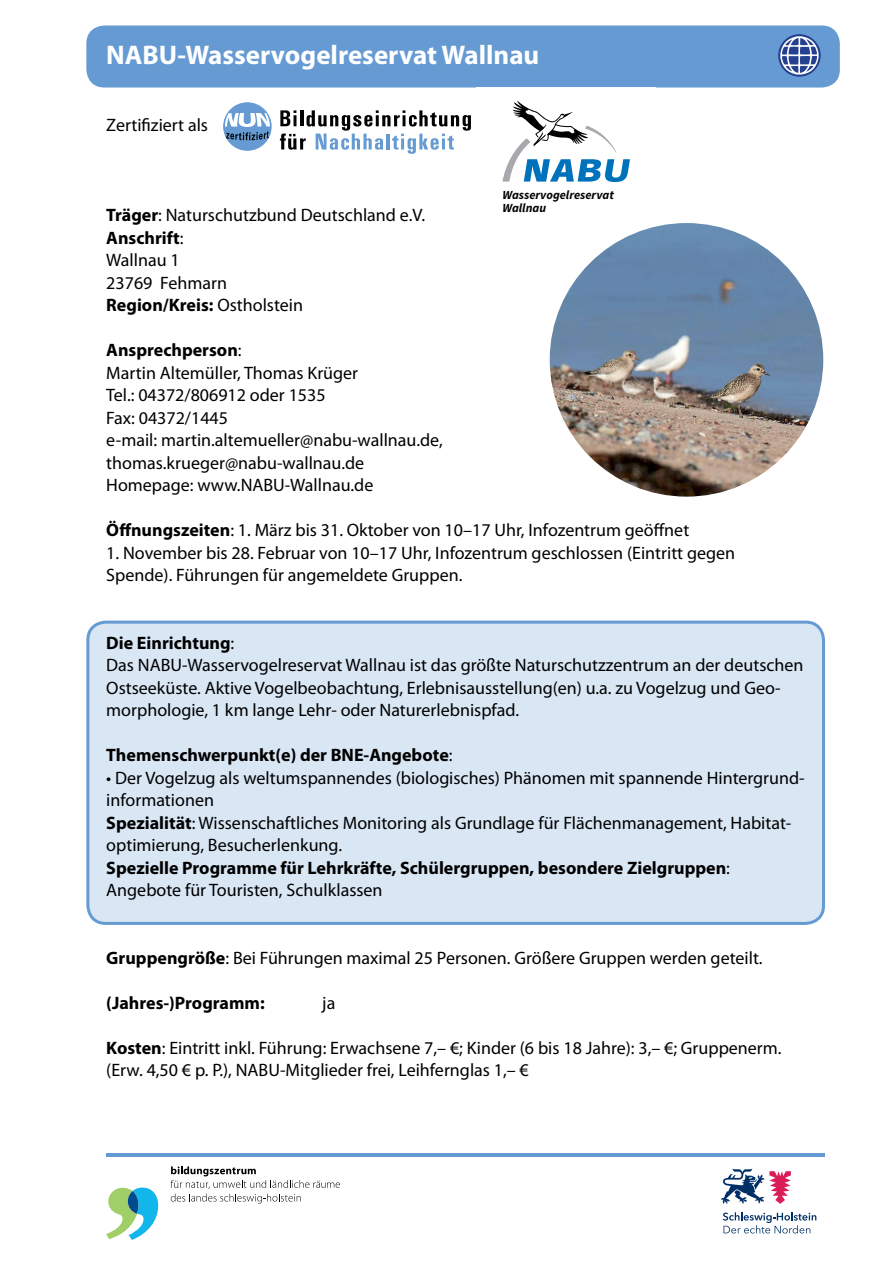
<style>
.page{position:relative;width:893px;height:1263px;background:#fff}
.page>*{position:absolute;margin:0;border:0;box-sizing:border-box;transform-origin:0 0}
.t1{font:700 27px "Myriad Pro";color:#fff}
.t2{font:18px/22.5px "Myriad Pro";color:#000}
.t3{font:700 18px "Myriad Pro";color:#000}
.t4{font:italic 700 12.3px/13.5px "Source Sans Pro";color:#000}
.s1{font-weight:700}
.s2{font-weight:400}
</style>
<div class="page">
<div style="left:86px;top:26px;width:754px;height:62px;background:#659ad2;border-radius:18px"></div>
<div style="left:88px;top:622px;width:735px;height:301px;background:#d9e6f4;border-radius:18px"></div>
<div style="left:86px;top:621px;width:739px;height:304px;border:3px solid #659ad2;border-radius:18px"></div>
<hr style="left:106px;top:1153px;width:719px;height:3px;background:#659ad2">
<div style="left:223px;top:102px;width:49px;height:49px;background:#659ad2;border-radius:50%"></div>
<svg style="left:225px;top:113px;width:45px;height:27px"></svg>
<svg style="left:280px;top:110px;width:191px;height:44px"></svg>
<svg style="left:171px;top:1166px;width:169px;height:38px"></svg>
<svg style="left:106px;top:1187px;width:52px;height:53px"></svg>
<svg style="left:723px;top:1212px;width:93px;height:21px"></svg>
<svg style="left:721px;top:1169px;width:70px;height:35px"></svg>
<svg style="left:778px;top:34px;width:43px;height:43px"></svg>
<svg style="left:780px;top:36px;width:39px;height:39px;background:#7389bb"></svg>
<svg style="left:502px;top:101px;width:128px;height:81px"></svg>
<img style="left:549px;top:222px;width:275px;height:275px;border-radius:138px">
<h1 class="t1" style="left:106px;top:37px;width:434px">NABU-Wasservogelreservat Wallnau</h1>
<p class="t2" style="left:106px;top:114px;width:103px">Zertifiziert als</p>
<p class="t4" style="left:502px;top:188px;width:113px">Wasservogelreservat<br>Wallnau</p>
<p class="t2" style="left:106px;top:204px;width:320px"><span class="s1">Träger</span>: Naturschutzbund Deutschland e.V.<br><span class="s1">Anschrift</span>:<br>Wallnau 1<br>23769 Fehmarn<br><span class="s1">Region/Kreis:</span> Ostholstein</p>
<p class="t2" style="left:106px;top:339px;width:338px"><span class="s1">Ansprechperson</span>:<br>Martin Altemüller, Thomas Krüger<br>Tel.: 04372/806912 oder 1535<br>Fax: 04372/1445<br>e-mail: martin.altemueller@nabu-wallnau.de, thomas.krueger@nabu-wallnau.de<br>Homepage: www.NABU-Wallnau.de</p>
<p class="t2" style="left:106px;top:519px;width:584px"><span class="s1">Öffnungszeiten</span>: 1. März bis 31. Oktober von 10–17 Uhr, Infozentrum geöffnet</p>
<p class="t2" style="left:106px;top:541px;width:630px">1. November bis 28. Februar von 10–17 Uhr, Infozentrum geschlossen (Eintritt gegen<br>Spende). Führungen für angemeldete Gruppen.</p>
<p class="t2" style="left:106px;top:631px;width:699px"><span class="s1">Die Einrichtung</span>:<br>Das NABU-Wasservogelreservat Wallnau ist das größte Naturschutzzentrum an der deutschen Ostseeküste. Aktive Vogelbeobachtung, Erlebnisausstellung(en) u.a. zu Vogelzug und Geo&shy;morphologie, 1 km lange Lehr- oder Naturerlebnispfad.</p>
<p class="t3" style="left:106px;top:743px;width:348px">Themenschwerpunkt(e) der BNE-Angebote<span class="s2">:</span></p>
<p class="t2" style="left:106px;top:766px;width:700px">• Der Vogelzug als weltumspannendes (biologisches) Phänomen mit spannende Hintergrund&shy;informationen<br><span class="s1">Spezialität</span>: Wissenschaftliches Monitoring als Grundlage für Flächenmanagement, Habitat&shy;optimierung, Besucherlenkung.<br><span class="s1">Spezielle Programme für Lehrkräfte, Schülergruppen, besondere Zielgruppen</span>:<br>Angebote für Touristen, Schulklassen</p>
<p class="t2" style="left:106px;top:946px;width:658px"><span class="s1">Gruppengröße</span>: Bei Führungen maximal 25 Personen. Größere Gruppen werden geteilt.</p>
<p class="t3" style="left:106px;top:991px;width:160px">(Jahres-)Programm:</p>
<p class="t2" style="left:322px;top:991px;width:15px">ja</p>
<p class="t2" style="left:106px;top:1036px;width:677px"><span class="s1">Kosten</span>: Eintritt inkl. Führung: Erwachsene 7,– €; Kinder (6 bis 18 Jahre): 3,– €; Gruppenerm. (Erw. 4,50 € p. P.), NABU-Mitglieder frei, Leihfernglas 1,– €</p>
</div>
